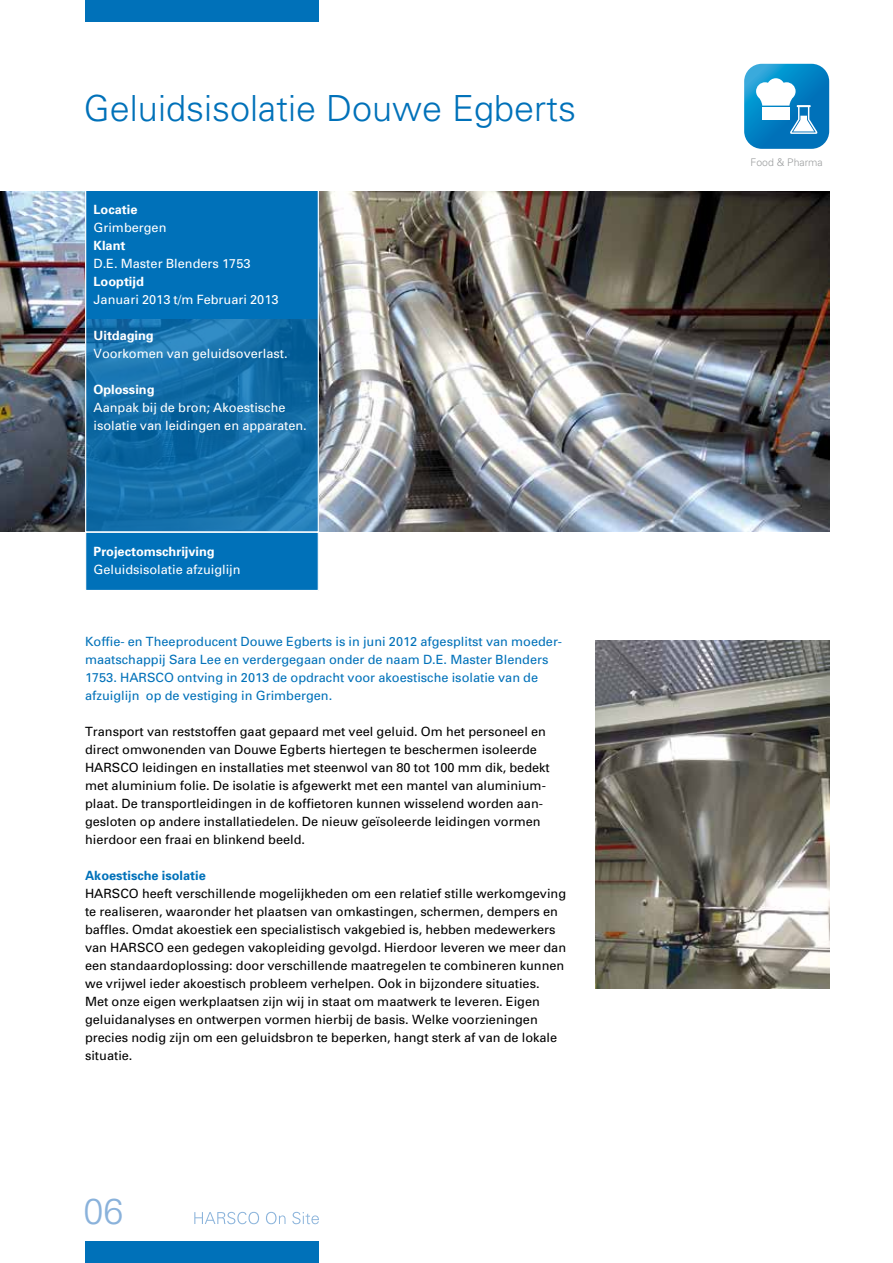
<style>
.page{position:relative;width:893px;height:1263px;background:#fff}
.page>*{position:absolute;margin:0;border:0;box-sizing:border-box;transform-origin:0 0}
.t1{font:300 36px "Univers";color:#0071b9}
.t2{font:300 36px "Univers";color:#8ab2db}
.t3{font:12.75px/18px "Univers";color:#000}
.t4{font:12.75px/18px "Univers";color:#0071b9}
.t5{font:12.75px/18px "Univers";color:#fff}
.t6{font:700 12.75px "Univers";color:#fff}
.t7{font:700 12.75px "Univers";color:#0071b9}
.t8{font:300 10.5px "Univers";color:#9c9e9f}
</style>
<div class="page">
<img style="left:0;top:191px;width:829px;height:340px">
<img style="left:595px;top:640px;width:234px;height:349px">
<svg style="left:87px;top:319px;width:230px;height:212px;background:#136ea9"></svg>
<div style="left:85px;top:531px;width:234px;height:60px;background:#0071b9"></div>
<div style="left:85px;top:191px;width:234px;height:128px;background:#0071b9"></div>
<div style="left:85px;top:180px;width:234px;height:353px;border:1px solid #fff"></div>
<div style="left:85px;top:531px;width:234px;height:60px;border:1px solid #fff"></div>
<svg style="left:744px;top:64px;width:85px;height:85px"></svg>
<div style="left:85px;top:0;width:234px;height:21px;background:#0071b9"></div>
<div style="left:85px;top:1242px;width:234px;height:21px;background:#0071b9"></div>
<svg style="left:194px;top:1212px;width:125px;height:12px"></svg>
<h1 class="t1" style="left:84px;top:87px;width:494px">Geluidsisolatie Douwe Egberts</h1>
<p class="t6" style="left:94px;top:202px;width:45px">Locatie</p>
<p class="t5" style="left:94px;top:219px;width:74px">Grimbergen</p>
<p class="t6" style="left:94px;top:238px;width:33px">Klant</p>
<p class="t5" style="left:94px;top:255px;width:158px">D.E. Master Blenders 1753</p>
<p class="t6" style="left:94px;top:274px;width:52px">Looptijd</p>
<p class="t5" style="left:94px;top:291px;width:186px">Januari 2013 t/m Februari 2013</p>
<p class="t6" style="left:94px;top:328px;width:62px">Uitdaging</p>
<p class="t5" style="left:94px;top:345px;width:196px">Voorkomen van geluidsoverlast.</p>
<p class="t6" style="left:94px;top:382px;width:62px">Oplossing</p>
<p class="t5" style="left:94px;top:399px;width:215px">Aanpak bij de bron; Akoestische isolatie van leidingen en apparaten.</p>
<p class="t6" style="left:94px;top:544px;width:123px">Projectomschrijving</p>
<p class="t5" style="left:94px;top:561px;width:149px">Geluidsisolatie afzuiglijn</p>
<p class="t4" style="left:85px;top:633px;width:479px">Koffie- en Theeproducent Douwe Egberts is in juni 2012 afgesplitst van moeder&shy;maatschappij Sara Lee en verdergegaan onder de naam D.E. Master Blenders 1753. HARSCO ontving in 2013 de opdracht voor akoestische isolatie van de afzuiglijn op de vestiging in Grimbergen.</p>
<p class="t3" style="left:85px;top:723px;width:466px">Transport van reststoffen gaat gepaard met veel geluid. Om het personeel en direct omwonenden van Douwe Egberts hiertegen te beschermen isoleerde HARSCO leidingen en installaties met steenwol van 80 tot 100 mm dik, bedekt met aluminium folie. De isolatie is afgewerkt met een mantel van aluminium&shy;plaat. De transportleidingen in de koffietoren kunnen wisselend worden aan&shy;gesloten op andere installatiedelen. De nieuw geïsoleerde leidingen vormen hierdoor een fraai en blinkend beeld.</p>
<p class="t7" style="left:85px;top:868px;width:122px">Akoestische isolatie</p>
<p class="t3" style="left:85px;top:885px;width:483px">HARSCO heeft verschillende mogelijkheden om een relatief stille werkomgeving te realiseren, waaronder het plaatsen van omkastingen, schermen, dempers en baffles. Omdat akoestiek een specialistisch vakgebied is, hebben medewerkers van HARSCO een gedegen vakopleiding gevolgd. Hierdoor leveren we meer dan een standaardoplossing: door verschillende maatregelen te combineren kunnen we vrijwel ieder akoestisch probleem verhelpen. Ook in bijzondere situaties.<br>Met onze eigen werkplaatsen zijn wij in staat om maatwerk te leveren. Eigen geluidanalyses en ontwerpen vormen hierbij de basis. Welke voorzieningen precies nodig zijn om een geluidsbron te beperken, hangt sterk af van de lokale situatie.</p>
<h1 class="t2" style="left:83px;top:1190px;width:42px">06</h1>
<p class="t8" style="left:750px;top:156px;width:74px">Food &amp; Pharma</p>
</div>
